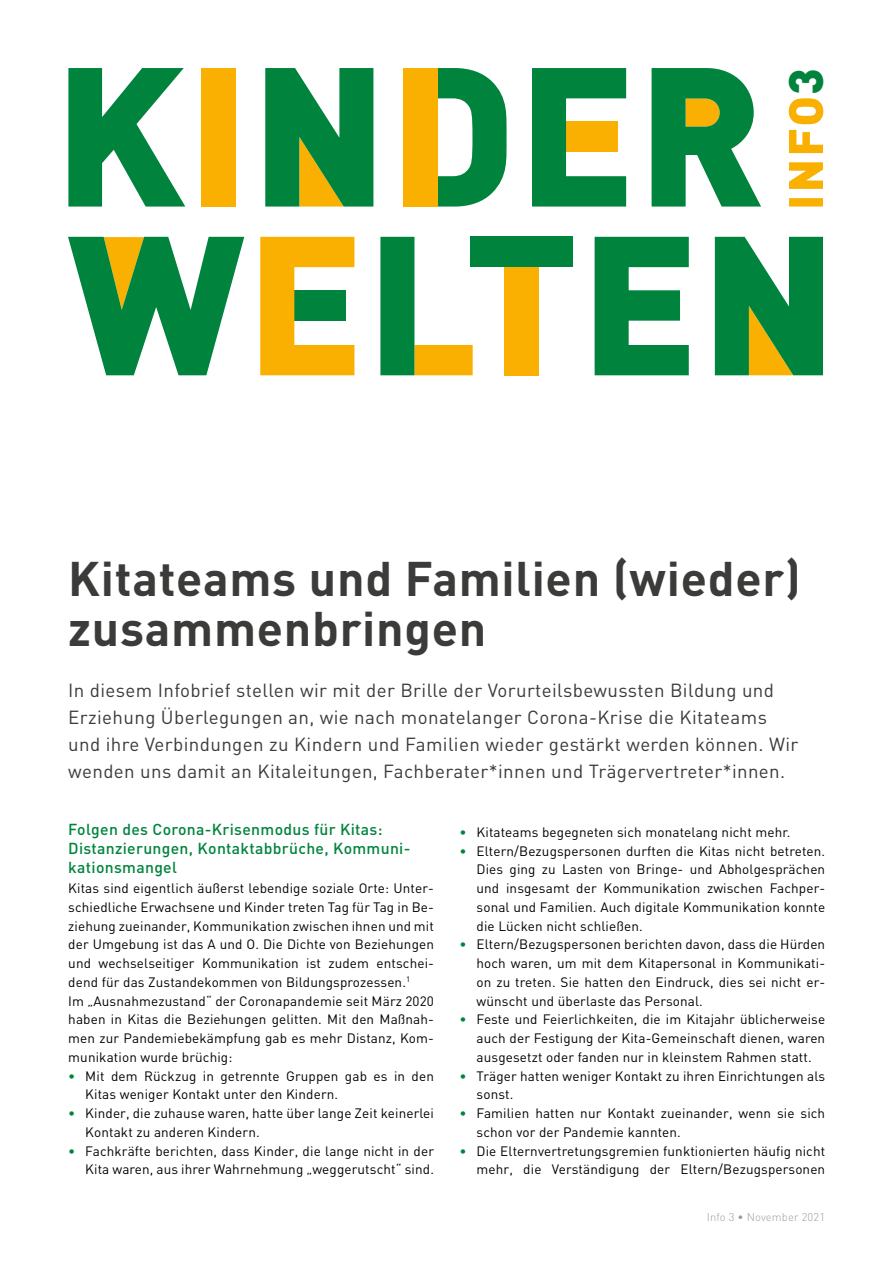
<style>
.page{position:relative;width:893px;height:1263px;background:#fff}
.page>*{position:absolute;margin:0;border:0;box-sizing:border-box;transform-origin:0 0}
.t1{font:700 48px/51px "DIN";letter-spacing:.015em;color:#3b3b3a}
.t2{font:900 47.7px "DIN";color:#00843d}
.t3{font:18.75px/27px "DIN";letter-spacing:.02em;color:#3b3b3a}
.t4{font:500 15.75px/18.8px "DIN";letter-spacing:.02em;color:#00843d}
.t5{font:13.5px/18.8px "DIN";letter-spacing:.01em;color:#000}
.t6{font:300 11.25px "DIN";letter-spacing:.01em;color:#9c9d9d}
.s1{color:#00843d}
</style>
<div class="page">
<svg style="left:789px;top:98px;width:34px;height:108px"></svg>
<div style="left:201px;top:68px;width:34px;height:139px;background:#f9b000"></div>
<svg style="left:68px;top:68px;width:117px;height:139px"></svg>
<div style="left:505px;top:267px;width:34px;height:108px;background:#f9b000"></div>
<div style="left:471px;top:237px;width:102px;height:30px;background:#00843d"></div>
<svg style="left:532px;top:68px;width:94px;height:139px"></svg>
<svg style="left:595px;top:237px;width:94px;height:138px"></svg>
<div style="left:414px;top:345px;width:59px;height:30px;background:#f9b000"></div>
<div style="left:380px;top:237px;width:34px;height:138px;background:#00843d"></div>
<svg style="left:68px;top:237px;width:176px;height:138px"></svg>
<svg style="left:715px;top:237px;width:108px;height:138px;background:#32954b"></svg>
<svg style="left:265px;top:68px;width:108px;height:139px;background:#35964c"></svg>
<svg style="left:652px;top:68px;width:109px;height:139px"></svg>
<svg style="left:260px;top:237px;width:94px;height:138px"></svg>
<svg style="left:437px;top:68px;width:70px;height:139px"></svg>
<div style="left:403px;top:68px;width:34px;height:139px;background:#f9b000"></div>
<h2 class="t2" style="left:774px;top:95px;width:28px;rotate:-90deg">3</h2>
<h1 class="t1" style="left:68px;top:551px;width:734px">Kitateams und Familien (wieder) zusammenbringen</h1>
<p class="t3" style="left:68px;top:676px;width:732px">In diesem Infobrief stellen wir mit der Brille der Vorurteilsbewussten Bildung und Erziehung Überlegungen an, wie nach monatelanger Corona-Krise die Kitateams und ihre Verbindungen zu Kindern und Familien wieder gestärkt werden können. Wir wenden uns damit an Kitaleitungen, Fachberater*innen und Trägervertreter*innen.</p>
<p class="t4" style="left:68px;top:820px;width:344px">Folgen des Corona-Krisenmodus für Kitas:<br>Distanzierungen, Kontaktabbrüche, Kommuni&shy;kationsmangel</p>
<p class="t5" style="left:68px;top:879px;width:367px">Kitas sind eigentlich äußerst lebendige soziale Orte: Unter&shy;schiedliche Erwachsene und Kinder treten Tag für Tag in Be&shy;ziehung zueinander, Kommunikation zwischen ihnen und mit der Umgebung ist das A und O. Die Dichte von Beziehungen und wechselseitiger Kommunikation ist zudem entschei&shy;dend für das Zustandekommen von Bildungsprozessen.<sup>1<br></sup>Im „Ausnahmezustand“ der Coronapandemie seit März 2020 haben in Kitas die Beziehungen gelitten. Mit den Maßnah&shy;men zur Pandemiebekämpfung gab es mehr Distanz, Kom&shy;munikation wurde brüchig:</p>
<p class="t5" style="left:85px;top:1066px;width:350px;text-indent:-17px"><span class="s1">•</span> Mit dem Rückzug in getrennte Gruppen gab es in den<br>Kitas weniger Kontakt unter den Kindern.</p>
<p class="t5" style="left:85px;top:1104px;width:350px;text-indent:-17px"><span class="s1">•</span> Kinder, die zuhause waren, hatte über lange Zeit keinerlei<br>Kontakt zu anderen Kindern.</p>
<p class="t5" style="left:68px;top:1141px;width:367px;text-align:right"><span class="s1">•</span> Fachkräfte berichten, dass Kinder, die lange nicht in der<br>Kita waren, aus ihrer Wahrnehmung „weggerutscht“ sind.</p>
<p class="t5" style="left:459px;top:822px;width:332px"><span class="s1">•</span> Kitateams begegneten sich monatelang nicht mehr.</p>
<p class="t5" style="left:477px;top:841px;width:350px;text-align:justify;text-indent:-17px"><span class="s1">•</span> Eltern/Bezugspersonen durften die Kitas nicht betreten.<br>Dies ging zu Lasten von Bringe- und Abholgesprächen und insgesamt der Kommunikation zwischen Fachper&shy;sonal und Familien. Auch digitale Kommunikation konnte die Lücken nicht schließen.</p>
<p class="t5" style="left:477px;top:935px;width:350px;text-align:justify;text-indent:-17px"><span class="s1">•</span> Eltern/Bezugspersonen berichten davon, dass die Hürden hoch waren, um mit dem Kitapersonal in Kommunikati&shy;on zu treten. Sie hatten den Eindruck, dies sei nicht er&shy;wünscht und überlaste das Personal.</p>
<p class="t5" style="left:477px;top:1010px;width:350px;text-align:justify;text-indent:-17px"><span class="s1">•</span> Feste und Feierlichkeiten, die im Kitajahr üblicherweise auch der Festigung der Kita-Gemeinschaft dienen, waren ausgesetzt oder fanden nur in kleinstem Rahmen statt.</p>
<p class="t5" style="left:477px;top:1066px;width:350px;text-indent:-17px"><span class="s1">•</span> Träger hatten weniger Kontakt zu ihren Einrichtungen als sonst.</p>
<p class="t5" style="left:477px;top:1104px;width:350px;text-indent:-17px"><span class="s1">•</span> Familien hatten nur Kontakt zueinander, wenn sie sich schon vor der Pandemie kannten.</p>
<p class="t5" style="left:459px;top:1141px;width:367px;text-align:right"><span class="s1">•</span> Die Elternvertretungsgremien funktionierten häufig nicht mehr, die Verständigung der Eltern/Bezugspersonen</p>
<p class="t6" style="left:707px;top:1210px;width:120px">Info 3 • November 2021</p>
</div>
